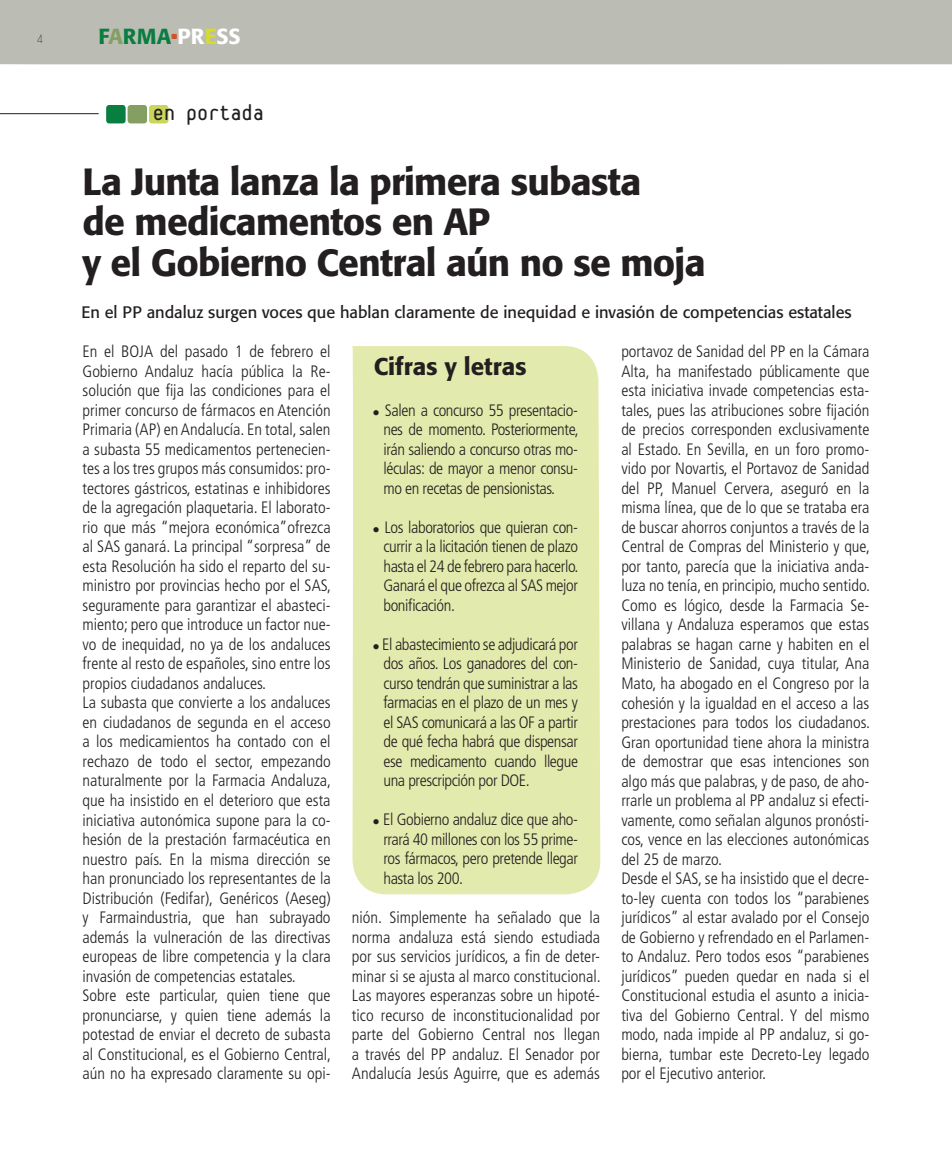
<style>
.page{position:relative;width:952px;height:1161px;background:#fff}
.page>*{position:absolute;margin:0;border:0;box-sizing:border-box;transform-origin:0 0}
.t1{font:500 37.5px/40.5px "Formata";letter-spacing:-.02em;color:#231f20}
.t2{font:500 24px "Formata";color:#231f20}
.t3{font:24px "Platelet";color:#231f20}
.t4{font:500 21.6px "Formata";color:#087e40}
.t5{font:300 condensed 16.5px/19.5px "Frutiger";color:#231f20;text-align:justify}
.t6{font:16.5px "Formata";color:#231f20}
.t7{font:300 12px "Existence";color:#231f20}
.s1{color:#859f63}
.s2{color:#fff}
.s3{color:#d7de21}
</style>
<div class="page">
<div style="left:0;top:0;width:952px;height:65px;background:#bbbdb4"></div>
<hr style="left:0;top:113px;width:99px;height:1px;background:#231f20">
<div style="left:106px;top:105px;width:20px;height:18px;background:#087e40;border-radius:3px"></div>
<div style="left:128px;top:105px;width:19px;height:18px;background:#859f63;border-radius:3px"></div>
<div style="left:149px;top:105px;width:19px;height:18px;background:#cad55b;border-radius:3px"></div>
<svg style="left:171px;top:34px;width:6px;height:5px"></svg>
<div style="left:352px;top:346px;width:248px;height:548px;background:#e3eaad"></div>
<p class="t7" style="left:37px;top:32px;width:8px">4</p>
<h3 class="t4" style="left:99px;top:23px;width:143px">F<span class="s1">A</span>RMA <span class="s2">PR</span><span class="s3">E</span><span class="s2">SS</span></h3>
<h2 class="t3" style="left:153px;top:103px;width:112px">en portada</h2>
<h1 class="t1" style="left:83px;top:161px;width:624px">La Junta lanza la primera subasta<br>de medicamentos en AP<br>y el Gobierno Central aún no se moja</h1>
<p class="t6" style="left:82px;top:302px;width:771px">En el PP andaluz surgen voces que hablan claramente de inequidad e invasión de competencias estatales</p>
<h2 class="t2" style="left:374px;top:352px;width:154px">Cifras y letras</h2>
<p class="t5" style="left:383px;top:400px;width:197px;text-indent:-10px">● Salen a concurso 55 presentacio&shy;nes de momento. Posteriormente, irán saliendo a concurso otras mo&shy;léculas: de mayor a menor consu&shy;mo en recetas de pensionistas.</p>
<p class="t5" style="left:383px;top:517px;width:197px;text-indent:-10px">● Los laboratorios que quieran con&shy;currir a la licitación tienen de plazo hasta el 24 de febrero para hacerlo.<br>Ganará el que ofrezca al SAS mejor bonificación.</p>
<p class="t5" style="left:383px;top:634px;width:196px;text-indent:-11px">● El abastecimiento se adjudicará por dos años. Los ganadores del con&shy;curso tendrán que suministrar a las farmacias en el plazo de un mes y el SAS comunicará a las OF a partir de qué fecha habrá que dispensar ese medicamento cuando llegue una prescripción por DOE.</p>
<p class="t5" style="left:383px;top:810px;width:196px;text-indent:-10px">● El Gobierno andaluz dice que aho&shy;rrará 40 millones con los 55 prime&shy;ros fármacos, pero pretende llegar hasta los 200.</p>
<p class="t5" style="left:83px;top:342px;width:250px;text-align:left">En el BOJA del pasado 1 de febrero el Gobierno Andaluz hacía pública la Re&shy;solución que fija las condiciones para el primer concurso de fármacos en Atención Primaria (AP) en Andalucía. En total, salen a subasta 55 medicamentos pertenecien&shy;tes a los tres grupos más consumidos: pro&shy;tectores gástricos, estatinas e inhibidores de la agregación plaquetaria. El laborato&shy;rio que más “mejora económica”ofrezca al SAS ganará. La principal “sorpresa” de esta Resolución ha sido el reparto del su&shy;ministro por provincias hecho por el SAS, seguramente para garantizar el abasteci&shy;miento; pero que introduce un factor nue&shy;vo de inequidad, no ya de los andaluces frente al resto de españoles, sino entre los propios ciudadanos andaluces.<br>La subasta que convierte a los andaluces en ciudadanos de segunda en el acceso a los medicamientos ha contado con el rechazo de todo el sector, empezando naturalmente por la Farmacia Andaluza, que ha insistido en el deterioro que esta iniciativa autonómica supone para la co&shy;hesión de la prestación farmacéutica en nuestro país. En la misma dirección se han pronunciado los representantes de la Distribución (Fedifar), Genéricos (Aeseg) y Farmaindustria, que han subrayado además la vulneración de las directivas europeas de libre competencia y la clara invasión de competencias estatales.<br>Sobre este particular, quien tiene que pronunciarse, y quien tiene además la potestad de enviar el decreto de subasta al Constitucional, es el Gobierno Central, aún no ha expresado claramente su opi-</p>
<p class="t5" style="left:621px;top:342px;width:250px;text-align:left">portavoz de Sanidad del PP en la Cámara Alta, ha manifestado públicamente que esta iniciativa invade competencias esta&shy;tales, pues las atribuciones sobre fijación de precios corresponden exclusivamente al Estado. En Sevilla, en un foro promo&shy;vido por Novartis, el Portavoz de Sanidad del PP, Manuel Cervera, aseguró en la misma línea, que de lo que se trataba era de buscar ahorros conjuntos a través de la Central de Compras del Ministerio y que, por tanto, parecía que la iniciativa anda&shy;luza no tenía, en principio, mucho sentido.<br>Como es lógico, desde la Farmacia Se&shy;villana y Andaluza esperamos que estas palabras se hagan carne y habiten en el Ministerio de Sanidad, cuya titular, Ana Mato, ha abogado en el Congreso por la cohesión y la igualdad en el acceso a las prestaciones para todos los ciudadanos.<br>Gran oportunidad tiene ahora la ministra de demostrar que esas intenciones son algo más que palabras, y de paso, de aho&shy;rrarle un problema al PP andaluz si efecti&shy;vamente, como señalan algunos pronósti&shy;cos, vence en las elecciones autonómicas del 25 de marzo.<br>Desde el SAS, se ha insistido que el decre&shy;to-ley cuenta con todos los “parabienes jurídicos” al estar avalado por el Consejo de Gobierno y refrendado en el Parlamen&shy;to Andaluz. Pero todos esos “parabienes jurídicos” pueden quedar en nada si el Constitucional estudia el asunto a inicia&shy;tiva del Gobierno Central. Y del mismo modo, nada impide al PP andaluz, si go&shy;bierna, tumbar este Decreto-Ley legado por el Ejecutivo anterior.</p>
<p class="t5" style="left:352px;top:907px;width:250px">nión. Simplemente ha señalado que la norma andaluza está siendo estudiada por sus servicios jurídicos, a fin de deter&shy;minar si se ajusta al marco constitucional.<br>Las mayores esperanzas sobre un hipoté&shy;tico recurso de inconstitucionalidad por parte del Gobierno Central nos llegan a través del PP andaluz. El Senador por Andalucía Jesús Aguirre, que es además</p>
</div>
